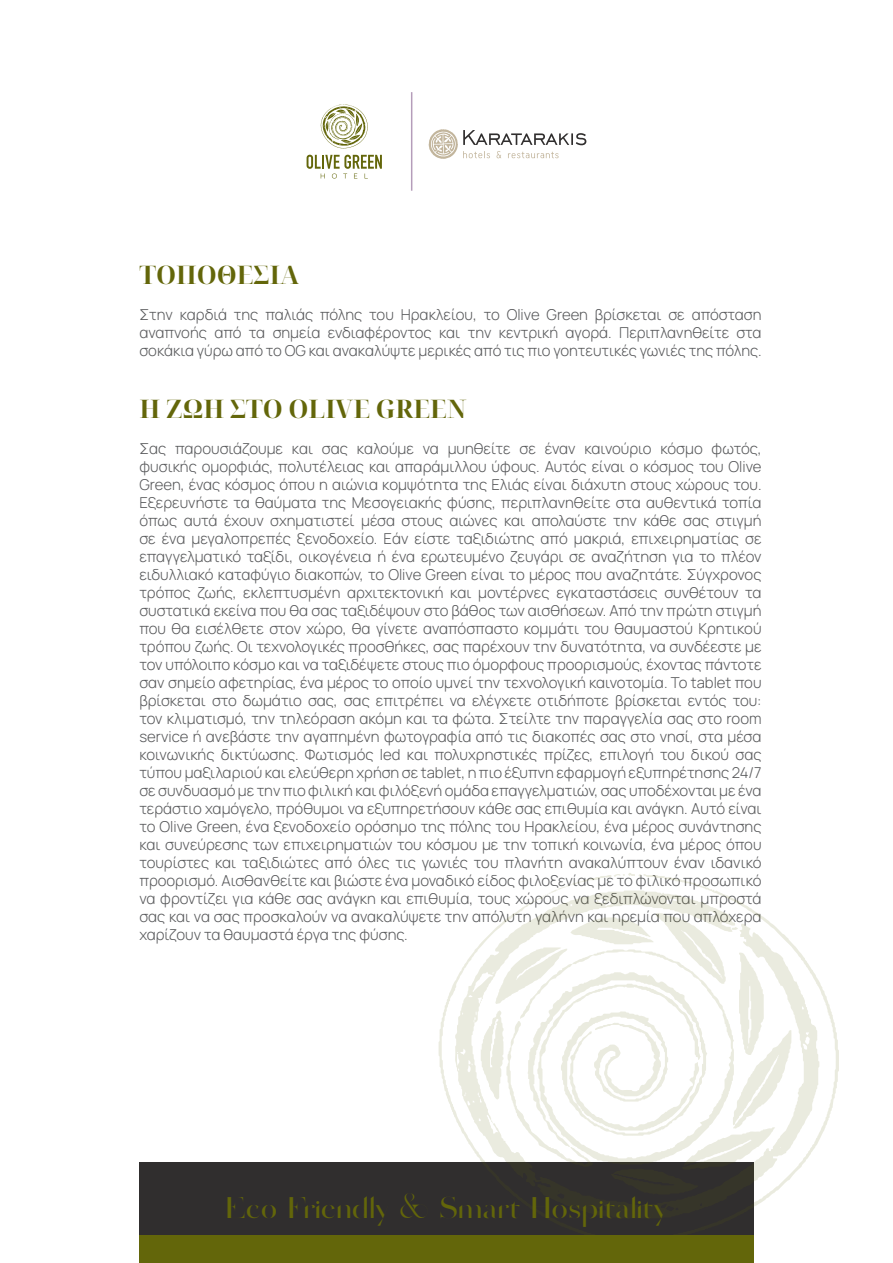
<style>
.page{position:relative;width:893px;height:1263px;background:#fff}
.page>*{position:absolute;margin:0;border:0;box-sizing:border-box;transform-origin:0 0}
.t1{font:30px "Sage";color:#63660a}
.t2{font:700 25.5px "Noto Serif Display";color:#63660a}
.t3{font:300 15px/18px "Manrope";color:#57585a;text-align:justify}
</style>
<div class="page">
<div style="left:139px;top:1162px;width:615px;height:99px;background:#302e2e"></div>
<div style="left:139px;top:1236px;width:615px;height:27px;background:#63660a"></div>
<svg style="left:429px;top:129px;width:157px;height:30px"></svg>
<hr style="left:411px;top:92px;width:1px;height:99px;background:#b59dba">
<svg style="left:321px;top:104px;width:47px;height:45px"></svg>
<svg style="left:307px;top:155px;width:75px;height:24px"></svg>
<svg style="left:438px;top:895px;width:401px;height:341px"></svg>
<svg style="left:531px;top:873px;width:195px;height:30px"></svg>
<svg style="left:480px;top:913px;width:311px;height:281px"></svg>
<p class="t2" style="left:139px;top:258px;width:161px">ΤΟΠΟΘΕΣΙΑ</p>
<p class="t3" style="left:139px;top:305px;width:624px">Στην καρδιά της παλιάς πόλης του Ηρακλείου, το Olive Green βρίσκεται σε απόσταση αναπνοής από τα σημεία ενδιαφέροντος και την κεντρική αγορά. Περιπλανηθείτε στα σοκάκια γύρω από το OG και ανακαλύψτε μερικές από τις πιο γοητευτικές γωνιές της πόλης.</p>
<p class="t2" style="left:139px;top:391px;width:329px">Η ΖΩΗ ΣΤΟ OLIVE GREEN</p>
<p class="t3" style="left:139px;top:439px;width:624px">Σας παρουσιάζουμε και σας καλούμε να μυηθείτε σε έναν καινούριο κόσμο φωτός, φυσικής ομορφιάς, πολυτέλειας και απαράμιλλου ύφους. Αυτός είναι ο κόσμος του Olive Green, ένας κόσμος όπου η αιώνια κομψότητα της Ελιάς είναι διάχυτη στους χώρους του.<br>Εξερευνήστε τα θαύματα της Μεσογειακής φύσης, περιπλανηθείτε στα αυθεντικά τοπία όπως αυτά έχουν σχηματιστεί μέσα στους αιώνες και απολαύστε την κάθε σας στιγμή σε ένα μεγαλοπρεπές ξενοδοχείο. Εάν είστε ταξιδιώτης από μακριά, επιχειρηματίας σε επαγγελματικό ταξίδι, οικογένεια ή ένα ερωτευμένο ζευγάρι σε αναζήτηση για το πλέον ειδυλλιακό καταφύγιο διακοπών, το Olive Green είναι το μέρος που αναζητάτε. Σύγχρονος τρόπος ζωής, εκλεπτυσμένη αρχιτεκτονική και μοντέρνες εγκαταστάσεις συνθέτουν τα συστατικά εκείνα που θα σας ταξιδέψουν στο βάθος των αισθήσεων. Από την πρώτη στιγμή που θα εισέλθετε στον χώρο, θα γίνετε αναπόσπαστο κομμάτι του θαυμαστού Κρητικού τρόπου ζωής. Οι τεχνολογικές προσθήκες, σας παρέχουν την δυνατότητα, να συνδέεστε με τον υπόλοιπο κόσμο και να ταξιδέψετε στους πιο όμορφους προορισμούς, έχοντας πάντοτε σαν σημείο αφετηρίας, ένα μέρος το οποίο υμνεί την τεχνολογική καινοτομία. Το tablet που βρίσκεται στο δωμάτιο σας, σας επιτρέπει να ελέγχετε οτιδήποτε βρίσκεται εντός του: τον κλιματισμό, την τηλεόραση ακόμη και τα φώτα. Στείλτε την παραγγελία σας στο room service ή ανεβάστε την αγαπημένη φωτογραφία από τις διακοπές σας στο νησί, στα μέσα κοινωνικής δικτύωσης. Φωτισμός led και πολυχρηστικές πρίζες, επιλογή του δικού σας τύπου μαξιλαριού και ελεύθερη χρήση σε tablet, η πιο έξυπνη εφαρμογή εξυπηρέτησης 24/7 σε συνδυασμό με την πιο φιλική και φιλόξενή ομάδα επαγγελματιών, σας υποδέχονται με ένα τεράστιο χαμόγελο, πρόθυμοι να εξυπηρετήσουν κάθε σας επιθυμία και ανάγκη. Αυτό είναι το Olive Green, ένα ξενοδοχείο ορόσημο της πόλης του Ηρακλείου, ένα μέρος συνάντησης και συνεύρεσης των επιχειρηματιών του κόσμου με την τοπική κοινωνία, ένα μέρος όπου τουρίστες και ταξιδιώτες από όλες τις γωνιές του πλανήτη ανακαλύπτουν έναν ιδανικό προορισμό. Αισθανθείτε και βιώστε ένα μοναδικό είδος φιλοξενίας με το φιλικό προσωπικό να φροντίζει για κάθε σας ανάγκη και επιθυμία, τους χώρους να ξεδιπλώνονται μπροστά σας και να σας προσκαλούν να ανακαλύψετε την απόλυτη γαλήνη και ηρεμία που απλόχερα χαρίζουν τα θαυμαστά έργα της φύσης.</p>
<p class="t1" style="left:226px;top:1188px;width:443px">Eco Friendly &amp; Smart Hospitality</p>
</div>
